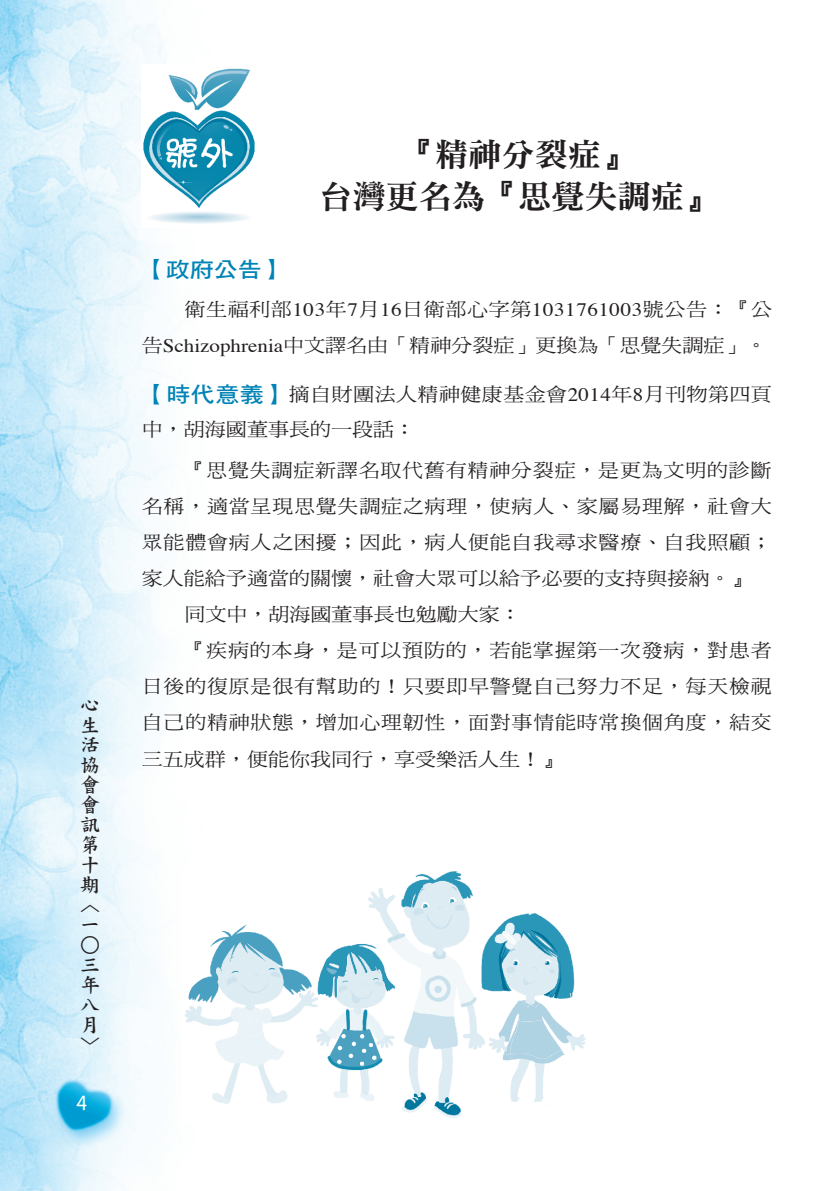
<style>
.page{position:relative;width:840px;height:1191px;background:#fff}
.page>*{position:absolute;margin:0;border:0;box-sizing:border-box;transform-origin:0 0}
.標題{font:32.4px/42px "DF Ming Std W9";color:#231f20;text-align:center}
.一{font:21.6px "DF Hei Std W7";color:#0083b6;scale:1.11 1}
.t1{font:20px/20px "DF Kai Shu Std W7";color:#231f20;text-align:justify}
.t2{font:20px "Vag";color:#fff}
.內文{font:18.8px/36px "DF Ming Std W5";color:#231f20;text-align:justify;scale:1.11 1}
.一-2{font:18.8px/34.4px "DF Ming Std W5";letter-spacing:.02em;color:#231f20;scale:1.11 1}
.s1{font-family:"Times"}
.s2{font-family:"DF Hei Std W7";font-size:21.6px;color:#0083b6}
</style>
<div class="page">
<img style="left:0;top:0;width:168px;height:1191px">
<img style="left:142px;top:65px;width:113px;height:163px">
<img style="left:185px;top:871px;width:401px;height:247px">
<p class="t1" style="left:80px;top:694px;width:21px">心生活協會會訊第十期〈一</p>
<p class="t1" style="left:100px;top:934px;width:21px;rotate:90deg">○</p>
<p class="t1" style="left:80px;top:954px;width:21px;text-align:left">三年八月〉</p>
<p class="t2" style="left:76px;top:1090px;width:12px">4</p>
<p class="標題" style="left:319px;top:133px;width:399px">『精神分裂症』<br>台灣更名為『思覺失調症』</p>
<p class="一" style="left:142px;top:258px;width:131px">【政府公告】</p>
<p class="內文" style="left:142px;top:291px;width:569px;text-align:right">衛生福利部<span class="s1">103</span>年<span class="s1">7</span>月<span class="s1">16</span>日衛部心字第<span class="s1">1031761003</span>號公告：『公告<span class="s1">Schizophrenia</span>中文譯名由「精神分裂症」更換為「思覺失調症」。</p>
<p class="一-2" style="left:142px;top:377px;width:568px"><span class="s2">【時代意義】</span>摘自財團法人精神健康基金會<span class="s1">2014</span>年<span class="s1">8</span>月刊物第四頁中，胡海國董事長的一段話：</p>
<p class="內文" style="left:142px;top:452px;width:568px;text-indent:43px">『思覺失調症新譯名取代舊有精神分裂症，是更為文明的診斷名稱，適當呈現思覺失調症之病理，使病人、家屬易理解，社會大眾能體會病人之困擾；因此，病人便能自我尋求醫療、自我照顧；家人能給予適當的關懷，社會大眾可以給予必要的支持與接納。』</p>
<p class="內文" style="left:184px;top:596px;width:304px">同文中，胡海國董事長也勉勵大家：</p>
<p class="內文" style="left:142px;top:632px;width:568px;text-indent:43px">『疾病的本身，是可以預防的，若能掌握第一次發病，對患者日後的復原是很有幫助的！只要即早警覺自己努力不足，每天檢視自己的精神狀態，增加心理韌性，面對事情能時常換個角度，結交三五成群，便能你我同行，享受樂活人生！』</p>
</div>
